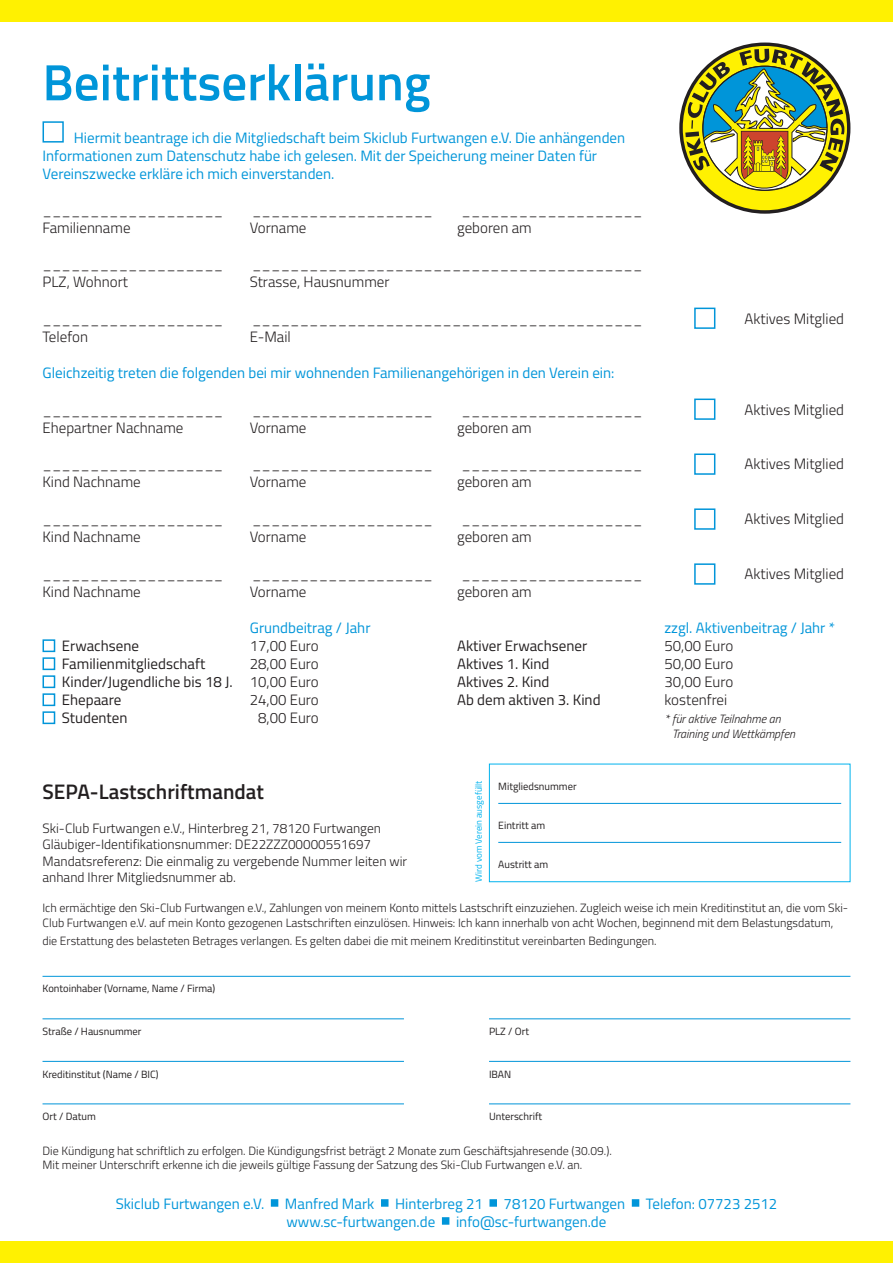
<style>
.page{position:relative;width:893px;height:1263px;background:#fff}
.page>*{position:absolute;margin:0;border:0;box-sizing:border-box;transform-origin:0 0}
.t1{font:600 51px "Titillium Web";color:#0095d9}
.t2{font:600 21px "Titillium Web";color:#231f20}
.t3{font:300 15px "Titillium Web";color:#231f20}
.t4{font:15px "Titillium Web";color:#0095d9}
.t5{font:15px "Titillium Web";color:#231f20}
.t6{font:300 13.5px "Titillium Web";color:#231f20}
.t7{font:300 12px/14.4px "Titillium Web";color:#231f20}
.t8{font:italic 300 12px "Titillium Web";color:#231f20}
.t9{font:10.5px "Titillium Web";color:#231f20}
.t10{font:9px "Titillium Web";color:#00b3ee}
.s1{font-weight:300}
</style>
<div class="page">
<div style="left:43px;top:121px;width:21px;height:22px;border:2px solid #0095d9"></div>
<div style="left:694px;top:308px;width:21px;height:21px;border:2px solid #0095d9"></div>
<div style="left:694px;top:399px;width:21px;height:21px;border:2px solid #0095d9"></div>
<div style="left:694px;top:453px;width:21px;height:22px;border:2px solid #0095d9"></div>
<div style="left:694px;top:508px;width:21px;height:22px;border:2px solid #0095d9"></div>
<div style="left:694px;top:563px;width:21px;height:22px;border:2px solid #0095d9"></div>
<div style="left:43px;top:639px;width:12px;height:13px;border:2px solid #0095d9"></div>
<div style="left:43px;top:657px;width:12px;height:13px;border:2px solid #0095d9"></div>
<div style="left:43px;top:675px;width:12px;height:13px;border:2px solid #0095d9"></div>
<div style="left:43px;top:693px;width:12px;height:13px;border:2px solid #0095d9"></div>
<div style="left:43px;top:711px;width:12px;height:13px;border:2px solid #0095d9"></div>
<hr style="left:43px;top:976px;width:361px;height:1px;background:#0095d9">
<hr style="left:404px;top:976px;width:85px;height:1px;background:#0095d9">
<hr style="left:489px;top:976px;width:361px;height:1px;background:#0095d9">
<hr style="left:43px;top:1018px;width:361px;height:1px;background:#0095d9">
<hr style="left:489px;top:1018px;width:361px;height:1px;background:#0095d9">
<hr style="left:43px;top:1061px;width:361px;height:1px;background:#0095d9">
<hr style="left:489px;top:1061px;width:361px;height:1px;background:#0095d9">
<hr style="left:43px;top:1103px;width:361px;height:1px;background:#0095d9">
<hr style="left:489px;top:1103px;width:361px;height:1px;background:#0095d9">
<svg style="left:681px;top:44px;width:168px;height:168px;background:#c0b509"></svg>
<svg style="left:685px;top:49px;width:159px;height:146px"></svg>
<div style="left:0;top:0;width:893px;height:21px;background:#fff101"></div>
<div style="left:0;top:1242px;width:893px;height:21px;background:#fff101"></div>
<hr style="left:498px;top:803px;width:343px;height:1px;background:#0095d9">
<hr style="left:498px;top:842px;width:343px;height:1px;background:#0095d9">
<svg style="left:271px;top:1199px;width:7px;height:8px"></svg>
<svg style="left:381px;top:1199px;width:7px;height:8px"></svg>
<svg style="left:489px;top:1199px;width:8px;height:8px"></svg>
<svg style="left:632px;top:1199px;width:7px;height:8px"></svg>
<svg style="left:442px;top:1217px;width:7px;height:8px"></svg>
<p class="t1" style="left:43px;top:44px;width:390px">Beitrittserklärung</p>
<p class="t4" style="left:74px;top:126px;width:553px">Hiermit beantrage ich die Mitgliedschaft beim Skiclub Furtwangen e.V. Die anhängenden</p>
<p class="t4" style="left:43px;top:144px;width:556px">Informationen zum Datenschutz habe ich gelesen. Mit der Speicherung meiner Daten für</p>
<p class="t4" style="left:43px;top:162px;width:293px">Vereinszwecke erkläre ich mich einverstanden.</p>
<p class="t3" style="left:43px;top:198px;width:182px">___________________</p>
<p class="t3" style="left:252px;top:198px;width:182px">___________________</p>
<p class="t3" style="left:462px;top:198px;width:182px">___________________</p>
<p class="t3" style="left:43px;top:216px;width:90px">Familienname</p>
<p class="t3" style="left:250px;top:216px;width:58px">Vorname</p>
<p class="t3" style="left:457px;top:216px;width:76px">geboren am</p>
<p class="t3" style="left:43px;top:252px;width:182px">___________________</p>
<p class="t3" style="left:252px;top:252px;width:392px">_________________________________________</p>
<p class="t3" style="left:43px;top:270px;width:87px">PLZ, Wohnort</p>
<p class="t3" style="left:250px;top:270px;width:141px">Strasse, Hausnummer</p>
<p class="t3" style="left:43px;top:307px;width:182px">___________________</p>
<p class="t3" style="left:252px;top:307px;width:392px">_________________________________________</p>
<p class="t3" style="left:43px;top:325px;width:47px">Telefon</p>
<p class="t3" style="left:250px;top:325px;width:43px">E-Mail</p>
<p class="t4" style="left:43px;top:361px;width:573px">Gleichzeitig treten die folgenden bei mir wohnenden Familienangehörigen in den Verein ein:</p>
<p class="t3" style="left:43px;top:398px;width:182px">___________________</p>
<p class="t3" style="left:252px;top:398px;width:182px">___________________</p>
<p class="t3" style="left:462px;top:398px;width:182px">___________________</p>
<p class="t3" style="left:43px;top:416px;width:143px">Ehepartner Nachname</p>
<p class="t3" style="left:250px;top:416px;width:58px">Vorname</p>
<p class="t3" style="left:457px;top:416px;width:76px">geboren am</p>
<p class="t3" style="left:43px;top:453px;width:182px">___________________</p>
<p class="t3" style="left:252px;top:453px;width:182px">___________________</p>
<p class="t3" style="left:462px;top:453px;width:182px">___________________</p>
<p class="t3" style="left:43px;top:471px;width:100px">Kind Nachname</p>
<p class="t3" style="left:250px;top:471px;width:58px">Vorname</p>
<p class="t3" style="left:457px;top:471px;width:76px">geboren am</p>
<p class="t3" style="left:43px;top:508px;width:182px">___________________</p>
<p class="t3" style="left:252px;top:508px;width:182px">___________________</p>
<p class="t3" style="left:462px;top:508px;width:182px">___________________</p>
<p class="t3" style="left:43px;top:526px;width:100px">Kind Nachname</p>
<p class="t3" style="left:250px;top:526px;width:58px">Vorname</p>
<p class="t3" style="left:457px;top:526px;width:76px">geboren am</p>
<p class="t3" style="left:43px;top:563px;width:182px">___________________</p>
<p class="t3" style="left:252px;top:563px;width:182px">___________________</p>
<p class="t3" style="left:462px;top:563px;width:182px">___________________</p>
<p class="t3" style="left:745px;top:307px;width:101px">Aktives Mitglied</p>
<p class="t3" style="left:745px;top:398px;width:101px">Aktives Mitglied</p>
<p class="t3" style="left:745px;top:453px;width:101px">Aktives Mitglied</p>
<p class="t3" style="left:745px;top:508px;width:101px">Aktives Mitglied</p>
<p class="t3" style="left:745px;top:563px;width:101px">Aktives Mitglied</p>
<p class="t3" style="left:43px;top:581px;width:100px">Kind Nachname</p>
<p class="t3" style="left:250px;top:581px;width:58px">Vorname</p>
<p class="t3" style="left:457px;top:581px;width:76px">geboren am</p>
<p class="t4" style="left:250px;top:617px;width:122px">Grundbeitrag / Jahr</p>
<p class="t4" style="left:664px;top:617px;width:172px">zzgl. Aktivenbeitrag / Jahr *</p>
<p class="t5" style="left:62px;top:635px;width:79px">Erwachsene</p>
<p class="t3" style="left:250px;top:635px;width:70px">17,00 Euro</p>
<p class="t5" style="left:457px;top:635px;width:132px">Aktiver Erwachsener</p>
<p class="t3" style="left:664px;top:635px;width:70px">50,00 Euro</p>
<p class="t5" style="left:62px;top:653px;width:145px">Familienmitgliedschaft</p>
<p class="t3" style="left:250px;top:653px;width:70px">28,00 Euro</p>
<p class="t5" style="left:457px;top:653px;width:94px">Aktives 1. Kind</p>
<p class="t3" style="left:664px;top:653px;width:70px">50,00 Euro</p>
<p class="t5" style="left:62px;top:671px;width:258px">Kinder/Jugendliche bis 18 J. <span class="s1">10,00 Euro</span></p>
<p class="t5" style="left:457px;top:671px;width:94px">Aktives 2. Kind</p>
<p class="t3" style="left:664px;top:671px;width:70px">30,00 Euro</p>
<p class="t5" style="left:62px;top:689px;width:61px">Ehepaare</p>
<p class="t3" style="left:250px;top:689px;width:70px">24,00 Euro</p>
<p class="t5" style="left:457px;top:689px;width:145px">Ab dem aktiven 3. Kind</p>
<p class="t3" style="left:664px;top:689px;width:64px">kostenfrei</p>
<p class="t5" style="left:62px;top:707px;width:67px">Studenten</p>
<p class="t3" style="left:258px;top:707px;width:62px">8,00 Euro</p>
<p class="t8" style="left:664px;top:710px;width:118px">* für aktive Teilnahme an</p>
<p class="t8" style="left:672px;top:725px;width:125px">Training und Wettkämpfen</p>
<p class="t10" style="left:472px;top:882px;width:103px;rotate:-90deg">Wird vom Verein ausgefüllt</p>
<p class="t9" style="left:498px;top:778px;width:80px">Mitgliedsnummer</p>
<p class="t9" style="left:498px;top:817px;width:49px">Eintritt am</p>
<p class="t9" style="left:498px;top:857px;width:52px">Austritt am</p>
<p class="t2" style="left:43px;top:776px;width:223px">SEPA-Lastschriftmandat</p>
<p class="t6" style="left:43px;top:819px;width:340px">Ski-Club Furtwangen e.V., Hinterbreg 21, 78120 Furtwangen</p>
<p class="t6" style="left:43px;top:835px;width:330px">Gläubiger-Identifikationsnummer: DE22ZZZ00000551697</p>
<p class="t6" style="left:43px;top:851px;width:366px">Mandatsreferenz: Die einmalig zu vergebende Nummer leiten wir</p>
<p class="t6" style="left:43px;top:867px;width:195px">anhand Ihrer Mitgliedsnummer ab.</p>
<p class="t7" style="left:43px;top:900px;width:807px">Ich ermächtige den Ski-Club Furtwangen e.V., Zahlungen von meinem Konto mittels Lastschrift einzuziehen. Zugleich weise ich mein Kreditinstitut an, die vom Ski-<br>Club Furtwangen e.V. auf mein Konto gezogenen Lastschriften einzulösen. Hinweis: Ich kann innerhalb von acht Wochen, beginnend mit dem Belastungsdatum,</p>
<p class="t7" style="left:43px;top:933px;width:616px">die Erstattung des belasteten Betrages verlangen. Es gelten dabei die mit meinem Kreditinstitut vereinbarten Bedingungen.</p>
<p class="t9" style="left:43px;top:981px;width:174px">Kontoinhaber (Vorname, Name / Firma)</p>
<p class="t9" style="left:43px;top:1024px;width:100px">Straße / Hausnummer</p>
<p class="t9" style="left:489px;top:1024px;width:42px">PLZ / Ort</p>
<p class="t9" style="left:43px;top:1066px;width:118px">Kreditinstitut (Name / BIC)</p>
<p class="t9" style="left:489px;top:1066px;width:24px">IBAN</p>
<p class="t9" style="left:43px;top:1109px;width:55px">Ort / Datum</p>
<p class="t9" style="left:489px;top:1109px;width:55px">Unterschrift</p>
<p class="t7" style="left:43px;top:1143px;width:571px">Die Kündigung hat schriftlich zu erfolgen. Die Kündigungsfrist beträgt 2 Monate zum Geschäftsjahresende (30.09.).</p>
<p class="t7" style="left:43px;top:1157px;width:541px">Mit meiner Unterschrift erkenne ich die jeweils gültige Fassung der Satzung des Ski-Club Furtwangen e.V. an.</p>
<p class="t4" style="left:116px;top:1192px;width:150px">Skiclub Furtwangen e.V.</p>
<p class="t4" style="left:285px;top:1192px;width:91px">Manfred Mark</p>
<p class="t4" style="left:395px;top:1192px;width:89px">Hinterbreg 21</p>
<p class="t4" style="left:504px;top:1192px;width:123px">78120 Furtwangen</p>
<p class="t4" style="left:646px;top:1192px;width:133px">Telefon: 07723 2512</p>
<p class="t4" style="left:286px;top:1210px;width:150px">www.sc-furtwangen.de</p>
<p class="t4" style="left:456px;top:1210px;width:152px">info@sc-furtwangen.de</p>
</div>
